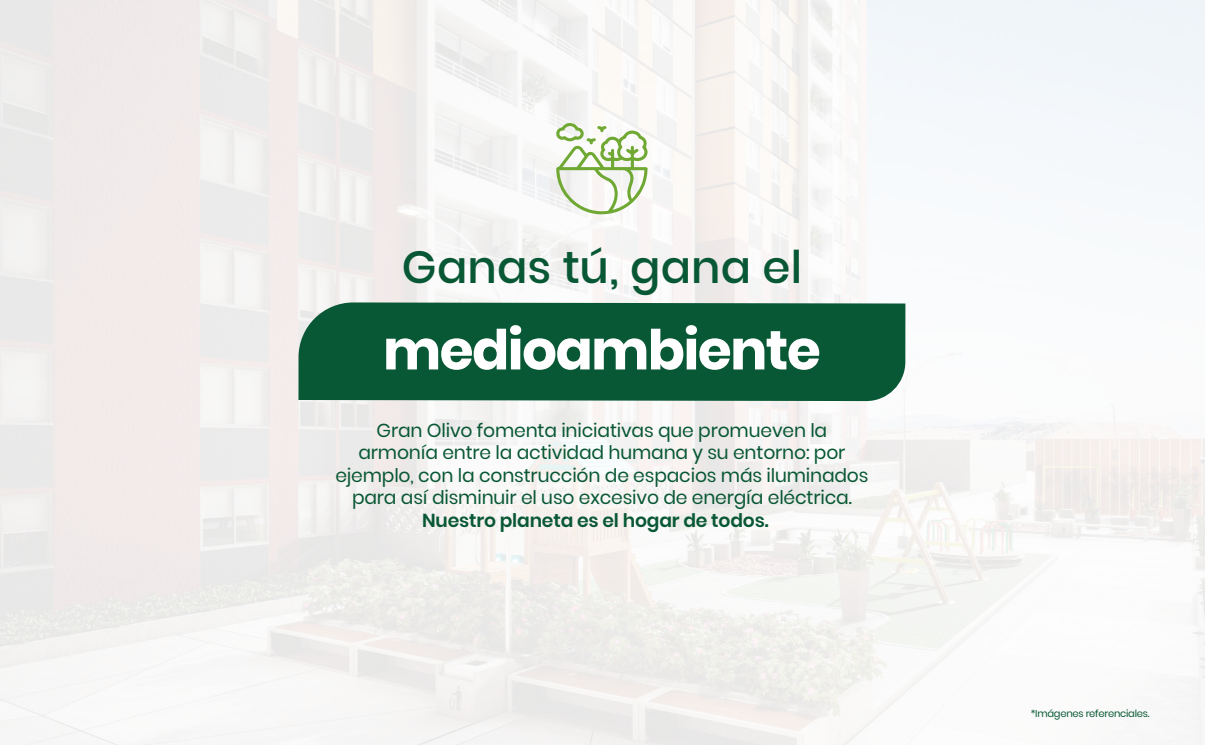
<style>
.page{position:relative;width:1205px;height:745px;background:#fff}
.page>*{position:absolute;margin:0;border:0;box-sizing:border-box;transform-origin:0 0}
.t1{font:700 55px "Poppins";letter-spacing:-.03em;color:#fff}
.t2{font:500 45px "Poppins";letter-spacing:.005em;color:#095835}
.t3{font:18.75px/22.5px "Poppins";letter-spacing:-.01em;color:#095835;text-align:center}
.t4{font:600 18.75px "Poppins";letter-spacing:-.01em;color:#095835}
.t5{font:10px "Poppins";letter-spacing:-.025em;color:#095835}
</style>
<div class="page">
<div style="left:298px;top:302px;width:607px;height:99px;background:#095835"></div>
<svg style="left:556px;top:123px;width:92px;height:91px"></svg>
<h2 class="t2" style="left:402px;top:241px;width:402px">Ganas tú, gana el</h2>
<h1 class="t1" style="left:383px;top:318px;width:439px">medioambiente</h1>
<p class="t3" style="left:335px;top:419px;width:535px">Gran Olivo fomenta iniciativas que promueven la armonía entre la actividad humana y su entorno: por ejemplo, con la construcción de espacios más iluminados para así disminuir el uso excesivo de energía eléctrica.</p>
<p class="t4" style="left:422px;top:509px;width:348px">Nuestro planeta es el hogar de todos.</p>
<p class="t5" style="left:1031px;top:707px;width:120px">*Imágenes referenciales.</p>
</div>
